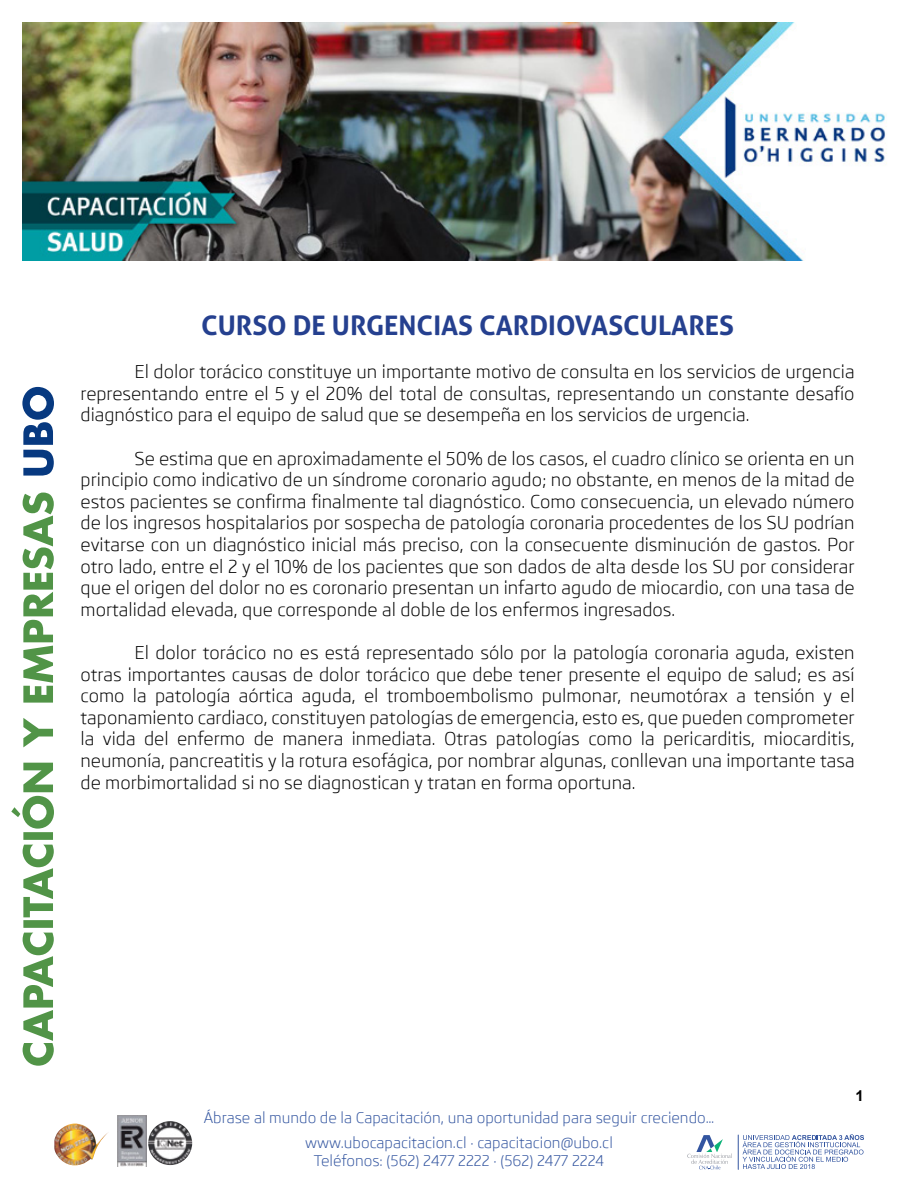
<style>
.page{position:relative;width:918px;height:1188px;background:#fff}
.page>*{position:absolute;margin:0;border:0;box-sizing:border-box;transform-origin:0 0}
.t1{font:700 27px "Aller";color:#25408f}
.t2{font:18px/21.6px "Skoda Pro";color:#000;text-align:justify}
.t3{font:15px/25.5px "Skoda Pro";color:#3355a0;text-align:center}
.t4{font:700 15px "Arial";color:#000}
</style>
<div class="page">
<img style="left:23px;top:22px;width:864px;height:238px">
<img style="left:118px;top:1115px;width:28px;height:52px">
<img style="left:148px;top:1121px;width:44px;height:44px;border-radius:22px">
<img style="left:54px;top:1123px;width:54px;height:42px">
<svg style="left:687px;top:1135px;width:45px;height:34px"></svg>
<svg style="left:743px;top:1134px;width:121px;height:35px"></svg>
<hr style="left:738px;top:1135px;width:1px;height:34px;background:#3355a0">
<svg style="left:22px;top:387px;width:32px;height:89px"></svg>
<svg style="left:11px;top:493px;width:43px;height:573px"></svg>
<h1 class="t1" style="left:201px;top:309px;width:535px">CURSO DE URGENCIAS CARDIOVASCULARES</h1>
<p class="t2" style="left:81px;top:361px;width:776px;text-indent:54px">El dolor torácico constituye un importante motivo de consulta en los servicios de urgencia representando entre el 5 y el 20% del total de consultas, representando un constante desafío diagnóstico para el equipo de salud que se desempeña en los servicios de urgencia.</p>
<p class="t2" style="left:81px;top:448px;width:776px;text-indent:54px">Se estima que en aproximadamente el 50% de los casos, el cuadro clínico se orienta en un principio como indicativo de un síndrome coronario agudo; no obstante, en menos de la mitad de estos pacientes se confirma finalmente tal diagnóstico. Como consecuencia, un elevado número de los ingresos hospitalarios por sospecha de patología coronaria procedentes de los SU podrían evitarse con un diagnóstico inicial más preciso, con la consecuente disminución de gastos. Por otro lado, entre el 2 y el 10% de los pacientes que son dados de alta desde los SU por considerar que el origen del dolor no es coronario presentan un infarto agudo de miocardio, con una tasa de mortalidad elevada, que corresponde al doble de los enfermos ingresados.</p>
<p class="t2" style="left:81px;top:642px;width:776px;text-indent:54px">El dolor torácico no es está representado sólo por la patología coronaria aguda, existen otras importantes causas de dolor torácico que debe tener presente el equipo de salud; es así como la patología aórtica aguda, el tromboembolismo pulmonar, neumotórax a tensión y el taponamiento cardiaco, constituyen patologías de emergencia, esto es, que pueden comprometer la vida del enfermo de manera inmediata. Otras patologías como la pericarditis, miocarditis, neumonía, pancreatitis y la rotura esofágica, por nombrar algunas, conllevan una importante tasa de morbimortalidad si no se diagnostican y tratan en forma oportuna.</p>
<p class="t3" style="left:204px;top:1105px;width:512px">Ábrase al mundo de la Capacitación, una oportunidad para seguir creciendo… www.ubocapacitacion.cl · capacitacion@ubo.cl</p>
<p class="t3" style="left:314px;top:1148px;width:292px">Teléfonos: (562) 2477 2222 · (562) 2477 2224</p>
<p class="t4" style="left:856px;top:1085px;width:10px">1</p>
</div>
